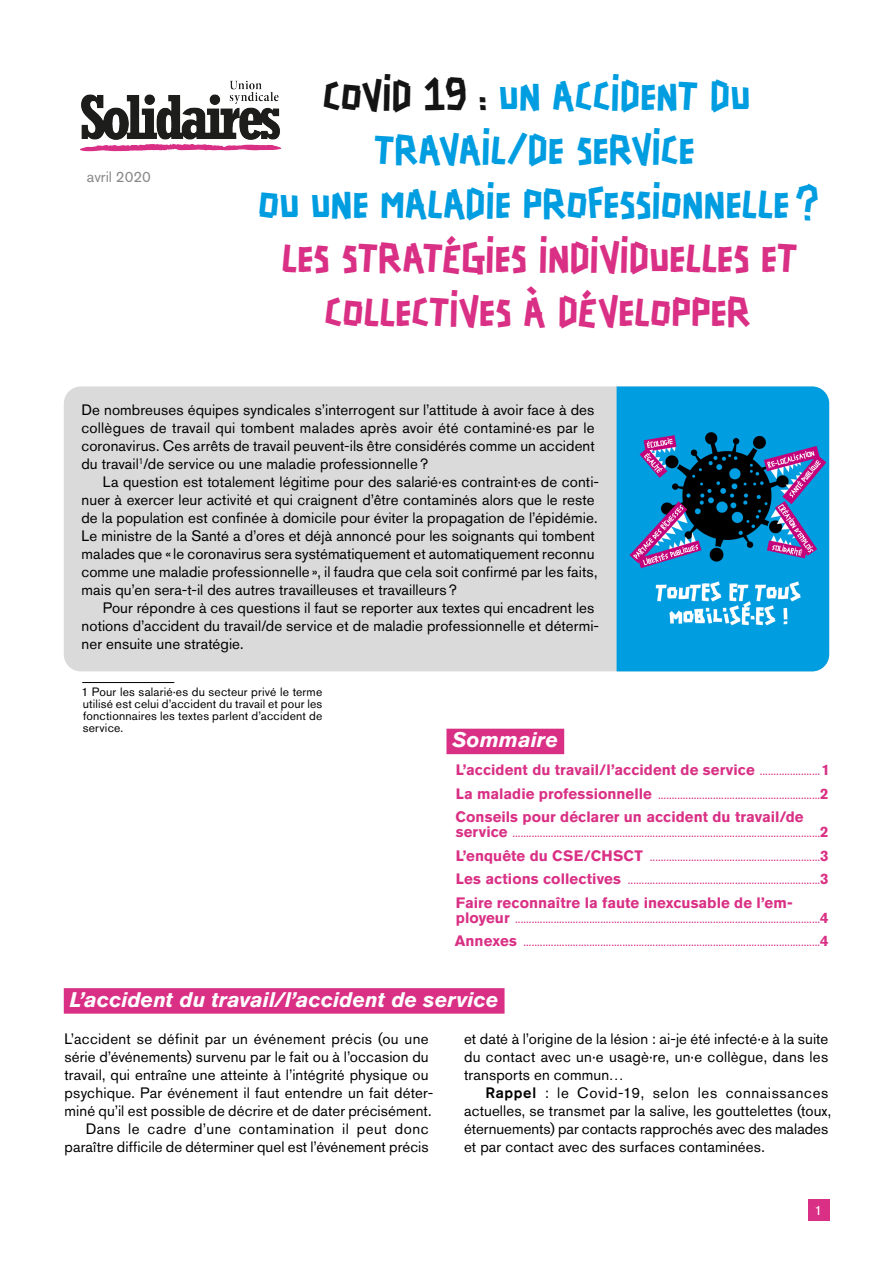
<style>
.page{position:relative;width:893px;height:1263px;background:#fff}
.page>*{position:absolute;margin:0;border:0;box-sizing:border-box;transform-origin:0 0}
.t1{font:37.5px/54px "Scotchlidaires";letter-spacing:.025em;color:#009de0;text-align:center}
.t2{font:37.5px/54px "Scotchlidaires";letter-spacing:.025em;color:#d93085;text-align:center}
.t3{font:italic 700 21px "Akzidenz Grotesk Std";color:#fff}
.t4{font:15px/18px "Akzidenz Grotesk Std";letter-spacing:.005em;color:#000}
.t5{font:700 15px/15px "Akzidenz Grotesk Std";letter-spacing:.005em;color:#d93085}
.t6{font:15px "Akzidenz Grotesk Std";letter-spacing:.035em;color:#000}
.t7{font:15px "Akzidenz Grotesk Std";color:#878787}
.t8{font:13.5px "Akzidenz Grotesk Std";color:#fff}
.t9{font:12px/12px "Akzidenz Grotesk Std";letter-spacing:.015em;color:#000;text-align:justify}
.s1{color:#141414}
.s2{font-weight:500}
</style>
<div class="page">
<div style="left:808px;top:1199px;width:21px;height:21px;background:#d93085"></div>
<div style="left:64px;top:386px;width:765px;height:285px;background:#dadada;border-radius:17px"></div>
<img style="left:617px;top:386px;width:212px;height:285px">
<hr style="left:462px;top:1262px;width:248px;height:1px;background:#000">
<img style="left:80px;top:80px;width:202px;height:72px">
<hr style="left:82px;top:682px;width:92px;height:1px;background:#000">
<div style="left:446px;top:729px;width:118px;height:25px;background:#d93085"></div>
<div style="left:64px;top:988px;width:441px;height:26px;background:#d93085"></div>
<p class="t7" style="left:87px;top:168px;width:66px">avril 2020</p>
<h1 class="t1" style="left:259px;top:69px;width:561px"><span class="s1">COVID 19 :</span> UN ACCIDENT DU<br>TRAVAIL/DE SERVICE<br>OU UNE MALADIE PROFESSIONNELLE ?</h1>
<h1 class="t2" style="left:282px;top:231px;width:517px">LES STRATÉGIES INDIVIDUELLES ET<br>COLLECTIVES À DÉVELOPPER</h1>
<p class="t4" style="left:81px;top:400px;width:515px;text-align:justify">De nombreuses équipes syndicales s’interrogent sur l’attitude à avoir face à des collègues de travail qui tombent malades après avoir été contaminé·es par le coronavirus. Ces arrêts de travail peuvent-ils être considérés comme un accident du travail<sup>1</sup>/de service ou une maladie professionnelle?</p>
<p class="t4" style="left:81px;top:472px;width:519px;text-indent:21px">La question est totalement légitime pour des salarié·es contraint·es de conti&shy;nuer à exercer leur activité et qui craignent d’être contaminés alors que le reste de la population est confinée à domicile pour éviter la propagation de l’épidémie.<br>Le ministre de la Santé a d’ores et déjà annoncé pour les soignants qui tombent malades que «le coronavirus sera systématiquement et automatiquement reconnu comme une maladie professionnelle», il faudra que cela soit confirmé par les faits, mais qu’en sera-t-il des autres travailleuses et travailleurs?</p>
<p class="t4" style="left:82px;top:598px;width:519px;text-indent:21px">Pour répondre à ces questions il faut se reporter aux textes qui encadrent les notions d’accident du travail/de service et de maladie professionnelle et détermi&shy;ner ensuite une stratégie.</p>
<p class="t9" style="left:81px;top:685px;width:243px">1 Pour les salarié·es du secteur privé le terme utilisé est celui d’accident du travail et pour les fonctionnaires les textes parlent d’accident de service.</p>
<h2 class="t3" style="left:453px;top:727px;width:107px">Sommaire</h2>
<p class="t5" style="left:456px;top:762px;width:300px">L’accident du travail/l’accident de service</p>
<p class="t5" style="left:821px;top:762px;width:10px">1</p>
<p class="t5" style="left:456px;top:786px;width:198px">La maladie professionnelle</p>
<p class="t5" style="left:820px;top:786px;width:10px">2</p>
<p class="t5" style="left:455px;top:809px;width:350px">Conseils pour déclarer un accident du travail/de service</p>
<p class="t5" style="left:820px;top:824px;width:10px">2</p>
<p class="t5" style="left:456px;top:848px;width:189px">L’enquête du CSE/CHSCT</p>
<p class="t5" style="left:820px;top:848px;width:10px">3</p>
<p class="t5" style="left:456px;top:871px;width:167px">Les actions collectives</p>
<p class="t5" style="left:820px;top:871px;width:10px">3</p>
<p class="t5" style="left:456px;top:895px;width:338px">Faire reconnaître la faute inexcusable de l’em&shy;ployeur</p>
<p class="t5" style="left:820px;top:910px;width:10px">4</p>
<p class="t5" style="left:455px;top:933px;width:64px">Annexes</p>
<p class="t5" style="left:820px;top:933px;width:10px">4</p>
<h2 class="t3" style="left:70px;top:987px;width:430px">L’accident du travail/l’accident de service</h2>
<p class="t4" style="left:65px;top:1030px;width:366px">L’accident se définit par un événement précis (ou une</p>
<p class="t4" style="left:64px;top:1048px;width:366px">série d’événements) survenu par le fait ou à l’occasion du</p>
<p class="t4" style="left:65px;top:1066px;width:366px">travail, qui entraîne une atteinte à l’intégrité physique ou</p>
<p class="t4" style="left:65px;top:1084px;width:370px">psychique. Par événement il faut entendre un fait déter-</p>
<p class="t4" style="left:65px;top:1102px;width:368px">miné qu’il est possible de décrire et de dater précisément.</p>
<p class="t6" style="left:86px;top:1120px;width:344px">Dans le cadre d’une contamination il peut donc</p>
<p class="t4" style="left:65px;top:1138px;width:366px">paraître difficile de déterminer quel est l’événement précis</p>
<p class="t4" style="left:464px;top:1030px;width:366px;text-align:justify">et daté à l’origine de la lésion : ai-je été infecté·e à la suite du contact avec un·e usagè·re, un·e collègue, dans les transports en commun…</p>
<p class="t4" style="left:464px;top:1084px;width:369px;text-indent:21px"><span class="s2">Rappel</span> : le Covid-19, selon les connaissances actuelles, se transmet par la salive, les gouttelettes (toux, éternuements) par contacts rapprochés avec des malades et par contact avec des surfaces contaminées.</p>
<p class="t8" style="left:815px;top:1202px;width:9px">1</p>
</div>
